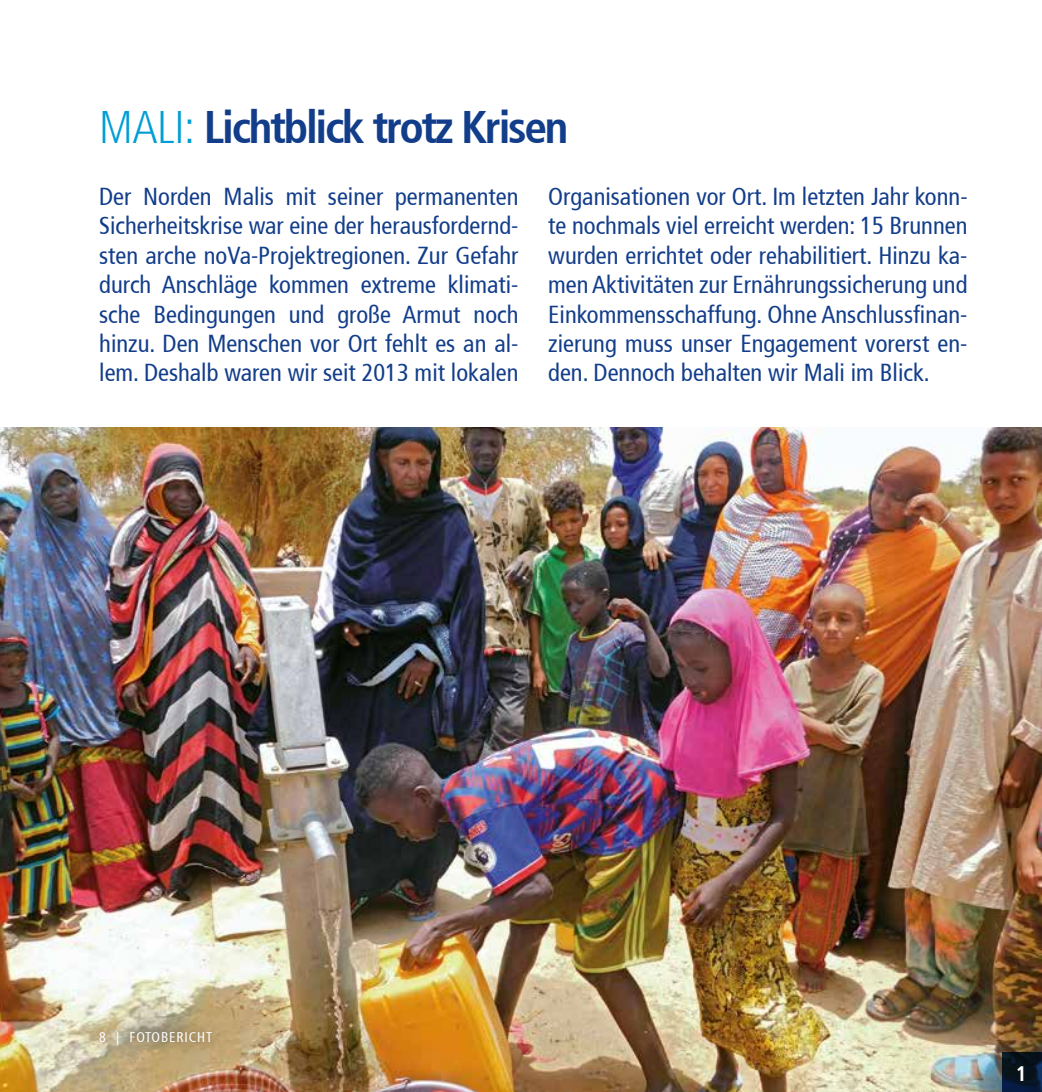
<style>
.page{position:relative;width:1042px;height:1092px;background:#fff}
.page>*{position:absolute;margin:0;border:0;box-sizing:border-box;transform-origin:0 0}
.t1{font:700 condensed 45.5px "Frutiger 67";letter-spacing:-.05em;color:#123d8a}
.t2{font:condensed 24.5px/29.4px "Frutiger 57";color:#123d8a;text-align:justify}
.t3{font:700 condensed 21px "Frutiger 67";color:#fff}
.t4{font:condensed 14px "Frutiger 57";letter-spacing:.06em;color:#fff}
.s1{font-family:"Frutiger 47";font-weight:300;color:#009ed4}
</style>
<div class="page">
<img style="left:0;top:427px;width:1042px;height:664px">
<div style="left:84px;top:1015px;width:142px;height:43px;background:#000;opacity:.75"></div>
<svg style="left:1002px;top:1052px;width:40px;height:39px;background:#071628"></svg>
<hr style="left:1041px;top:732px;width:1px;height:40px;background:#123d8a">
<h1 class="t1" style="left:99px;top:100px;width:471px"><span class="s1">MALI:</span> Lichtblick trotz Krisen</h1>
<p class="t2" style="left:99px;top:182px;width:421px">Der Norden Malis mit seiner permanenten Sicherheitskrise war eine der herausfordernd&shy;sten arche noVa-Projektregionen. Zur Gefahr durch Anschläge kommen extreme klimati&shy;sche Bedingungen und große Armut noch hinzu. Den Menschen vor Ort fehlt es an al&shy;lem. Deshalb waren wir seit 2013 mit lokalen</p>
<p class="t2" style="left:548px;top:182px;width:421px">Organisationen vor Ort. Im letzten Jahr konn&shy;te nochmals viel erreicht werden: 15 Brunnen wurden errichtet oder rehabilitiert. Hinzu ka&shy;men Aktivitäten zur Ernährungssicherung und Einkommensschaffung. Ohne Anschlussfinan&shy;zierung muss unser Engagement vorerst en&shy;den. Dennoch behalten wir Mali im Blick.</p>
<p class="t4" style="left:99px;top:1028px;width:115px">8 | FOTOBERICHT</p>
<p class="t3" style="left:1016px;top:1061px;width:12px">1</p>
</div>
